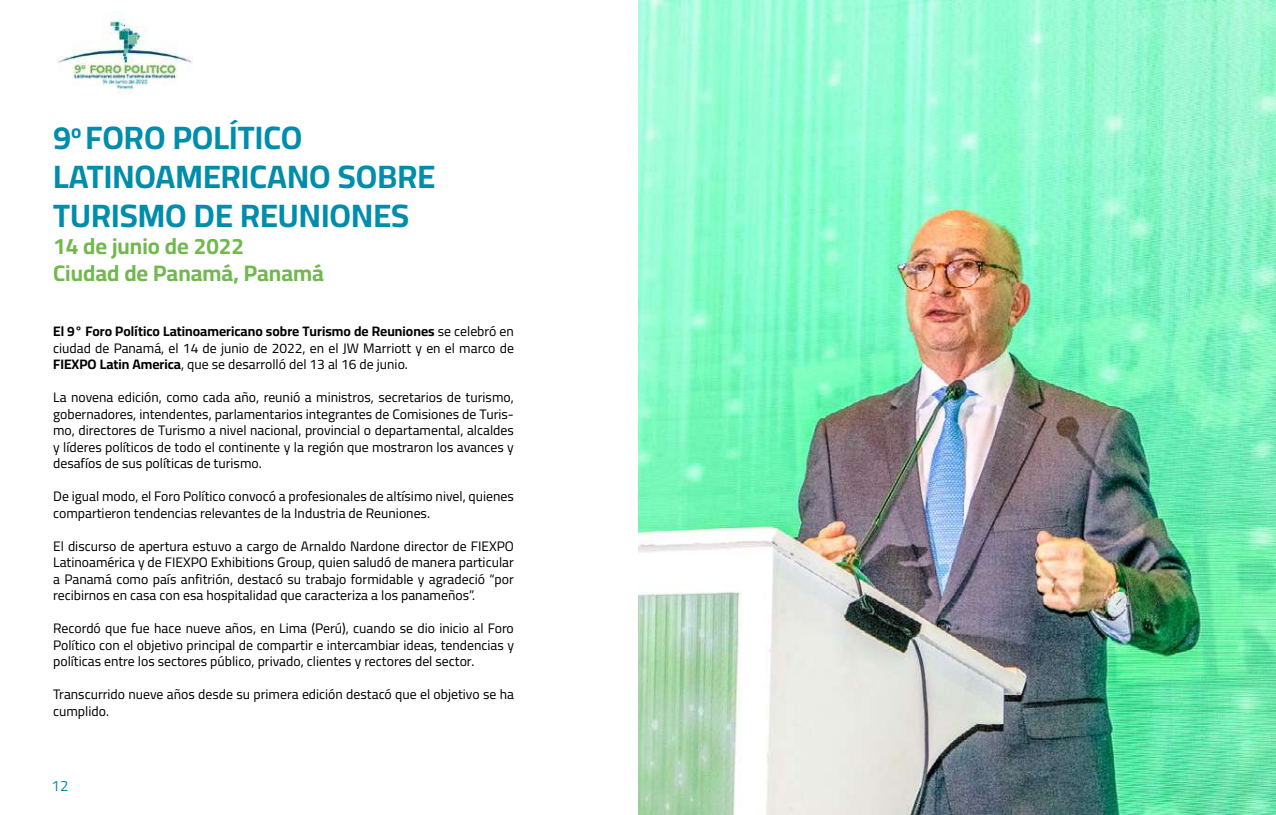
<style>
.page{position:relative;width:1276px;height:815px;background:#fff}
.page>*{position:absolute;margin:0;border:0;box-sizing:border-box;transform-origin:0 0}
.t1{font:700 32.5px/39px "Cairo";color:#008dab}
.t2{font:700 22.5px/27px "Cairo";color:#71b84e}
.t3{font:15px "Cairo";color:#008dab}
.t4{font:13.75px/16.5px "Cairo";color:#000;text-align:justify}
.s1{font-weight:700}
</style>
<div class="page">
<img style="left:57px;top:19px;width:136px;height:74px">
<img style="left:638px;top:0;width:638px;height:815px">
<h1 class="t1" style="left:53px;top:119px;width:384px">9<sup>o</sup> FORO POLÍTICO<br>LATINOAMERICANO SOBRE<br>TURISMO DE REUNIONES</h1>
<h2 class="t2" style="left:53px;top:233px;width:272px">14 de junio de 2022<br>Ciudad de Panamá, Panamá</h2>
<p class="t4" style="left:53px;top:323px;width:462px"><span class="s1">El 9° Foro Político Latinoamericano sobre Turismo de Reuniones</span> se celebró en ciudad de Panamá, el 14 de junio de 2022, en el JW Marriott y en el marco de <span class="s1">FIEXPO Latin America</span>, que se desarrolló del 13 al 16 de junio.</p>
<p class="t4" style="left:53px;top:389px;width:462px">La novena edición, como cada año, reunió a ministros, secretarios de turismo, gobernadores, intendentes, parlamentarios integrantes de Comisiones de Turis&shy;mo, directores de Turismo a nivel nacional, provincial o departamental, alcaldes y líderes políticos de todo el continente y la región que mostraron los avances y desafíos de sus políticas de turismo.</p>
<p class="t4" style="left:53px;top:488px;width:462px">De igual modo, el Foro Político convocó a profesionales de altísimo nivel, quienes compartieron tendencias relevantes de la Industria de Reuniones.</p>
<p class="t4" style="left:53px;top:538px;width:462px">El discurso de apertura estuvo a cargo de Arnaldo Nardone director de FIEXPO Latinoamérica y de FIEXPO Exhibitions Group, quien saludó de manera particular a Panamá como país anfitrión, destacó su trabajo formidable y agradeció “por recibirnos en casa con esa hospitalidad que caracteriza a los panameños”.</p>
<p class="t4" style="left:53px;top:620px;width:462px">Recordó que fue hace nueve años, en Lima (Perú), cuando se dio inicio al Foro Político con el objetivo principal de compartir e intercambiar ideas, tendencias y políticas entre los sectores público, privado, clientes y rectores del sector.</p>
<p class="t4" style="left:53px;top:686px;width:462px">Transcurrido nueve años desde su primera edición destacó que el objetivo se ha cumplido.</p>
<p class="t3" style="left:52px;top:775px;width:18px">12</p>
</div>
